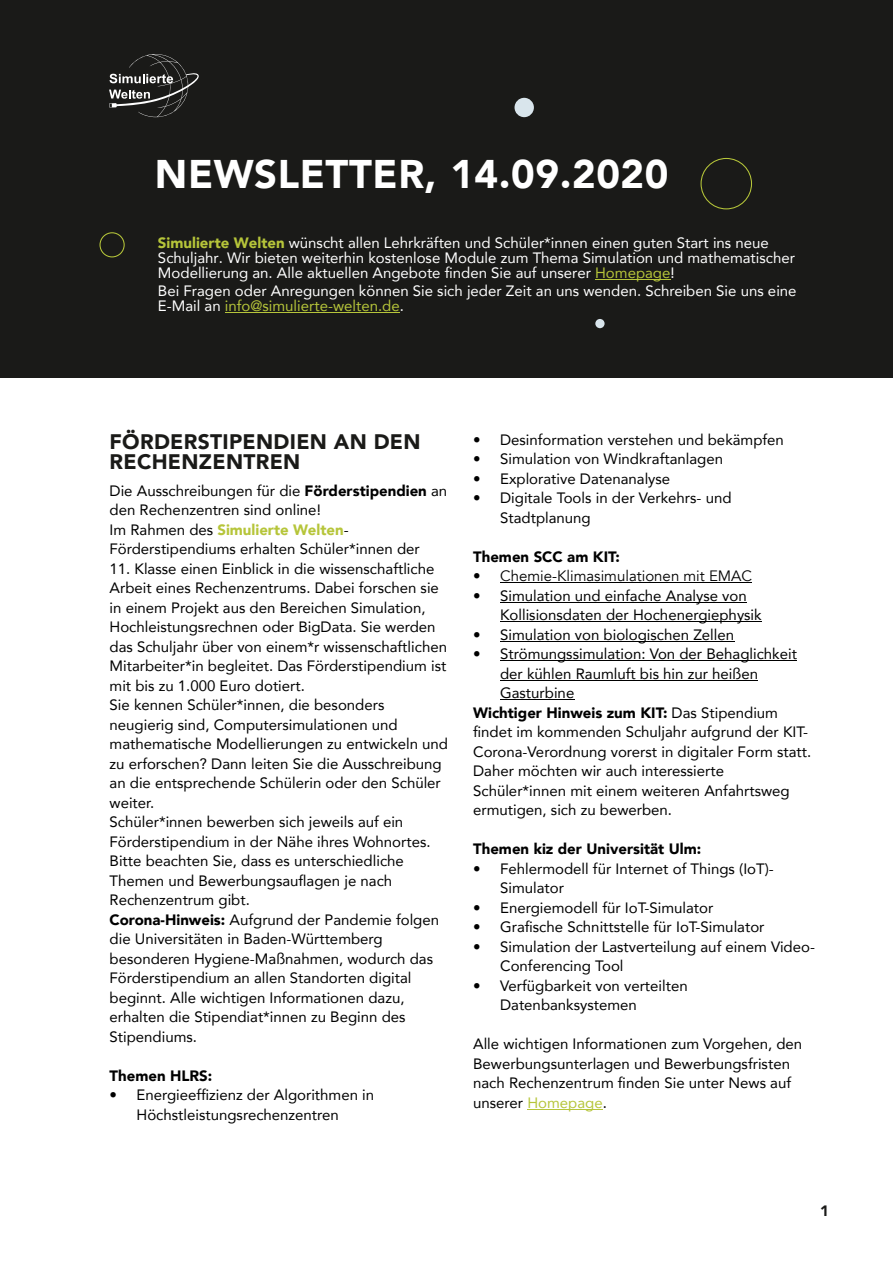
<style>
.page{position:relative;width:893px;height:1263px;background:#fff}
.page>*{position:absolute;margin:0;border:0;box-sizing:border-box;transform-origin:0 0}
.t1{font:900 39.9px "Avenir";letter-spacing:.015em;color:#fff}
.t2{font:900 21px/19.5px "Avenir";letter-spacing:.015em;color:#1a1a18}
.t3{font:15px/19.5px "Avenir";color:#000}
.t4{font:15px/15px "Avenir";color:#fff}
.t5{font:900 15px "Avenir";color:#000}
.t6{font:15px "Avenir";color:#000}
.t7{font:900 15px "Avenir";color:#1a1a18}
.s1{font-weight:900;color:#b6c53a}
.s2{color:#b6c53a}
.s3{font-weight:900}
.s4{font-weight:400}
</style>
<div class="page">
<div style="left:0;top:0;width:893px;height:377px;background:#1a1a18"></div>
<svg style="left:109px;top:54px;width:90px;height:63px"></svg>
<div style="left:99px;top:232px;width:26px;height:25px;border:1px solid #b7c73a;border-radius:50%"></div>
<div style="left:700px;top:158px;width:52px;height:51px;border:1px solid #b7c73a;border-radius:50%"></div>
<div style="left:595px;top:319px;width:10px;height:9px;background:#d9e5ec;border-radius:50%"></div>
<div style="left:514px;top:98px;width:20px;height:19px;background:#d9e5ec;border-radius:50%"></div>
<hr style="left:595px;top:279px;width:75px;height:1px;background:#b6c53a">
<hr style="left:225px;top:312px;width:175px;height:1px;background:#b6c53a">
<hr style="left:500px;top:582px;width:252px;height:1px;background:#000">
<hr style="left:500px;top:602px;width:247px;height:1px;background:#000">
<hr style="left:500px;top:621px;width:262px;height:1px;background:#000">
<hr style="left:500px;top:641px;width:234px;height:1px;background:#000">
<hr style="left:500px;top:660px;width:297px;height:1px;background:#000">
<hr style="left:500px;top:680px;width:258px;height:1px;background:#000">
<hr style="left:500px;top:699px;width:74px;height:1px;background:#000">
<hr style="left:527px;top:1109px;width:76px;height:1px;background:#b6c53a">
<h1 class="t1" style="left:155px;top:148px;width:515px">NEWSLETTER, 14.09.2020</h1>
<p class="t4" style="left:158px;top:235px;width:639px"><span class="s1">Simulierte Welten</span> wünscht allen Lehrkräften und Schüler*innen einen guten Start ins neue<br>Schuljahr. Wir bieten weiterhin kostenlose Module zum Thema Simulation und mathematischer<br>Modellierung an. Alle aktuellen Angebote finden Sie auf unserer <span class="s2">Homepage</span>!</p>
<p class="t4" style="left:158px;top:283px;width:640px">Bei Fragen oder Anregungen können Sie sich jeder Zeit an uns wenden. Schreiben Sie uns eine<br>E-Mail an <span class="s2">info@simulierte-welten.de</span>.</p>
<h2 class="t2" style="left:110px;top:433px;width:313px">FÖRDERSTIPENDIEN AN DEN<br>RECHENZENTREN</h2>
<p class="t3" style="left:110px;top:481px;width:339px">Die Ausschreibungen für die <span class="s3">Förderstipendien</span> an den Rechenzentren sind online!<br>Im Rahmen des <span class="s1">Simulierte Welten</span>-Förderstipendiums erhalten Schüler*innen der</p>
<p class="t3" style="left:110px;top:559px;width:340px">11. Klasse einen Einblick in die wissenschaftliche Arbeit eines Rechenzentrums. Dabei forschen sie in einem Projekt aus den Bereichen Simulation, Hochleistungsrechnen oder BigData. Sie werden das Schuljahr über von einem*r wissenschaftlichen Mitarbeiter*in begleitet. Das Förderstipendium ist mit bis zu 1.000 Euro dotiert.<br>Sie kennen Schüler*innen, die besonders neugierig sind, Computersimulationen und mathematische Modellierungen zu entwickeln und zu erforschen? Dann leiten Sie die Ausschreibung an die entsprechende Schülerin oder den Schüler weiter.<br>Schüler*innen bewerben sich jeweils auf ein Förderstipendium in der Nähe ihres Wohnortes.<br>Bitte beachten Sie, dass es unterschiedliche Themen und Bewerbungsauflagen je nach Rechenzentrum gibt.<br><span class="s3">Corona-Hinweis:</span> Aufgrund der Pandemie folgen die Universitäten in Baden-Württemberg besonderen Hygiene-Maßnahmen, wodurch das Förderstipendium an allen Standorten digital beginnt. Alle wichtigen Informationen dazu, erhalten die Stipendiat*innen zu Beginn des Stipendiums.</p>
<p class="t5" style="left:110px;top:1066px;width:104px">Themen HLRS:</p>
<p class="t3" style="left:110px;top:1085px;width:266px;text-align:center">• Energieeffizienz der Algorithmen in<br>Höchstleistungsrechenzentren</p>
<p class="t3" style="left:473px;top:430px;width:312px">• Desinformation verstehen und bekämpfen</p>
<p class="t3" style="left:473px;top:449px;width:251px">• Simulation von Windkraftanlagen</p>
<p class="t3" style="left:473px;top:469px;width:199px">• Explorative Datenanalyse</p>
<p class="t3" style="left:500px;top:488px;width:233px;text-indent:-27px">• Digitale Tools in der Verkehrs- und<br>Stadtplanung</p>
<p class="t5" style="left:473px;top:547px;width:148px">Themen SCC am KIT:</p>
<p class="t6" style="left:473px;top:566px;width:280px">• Chemie-Klimasimulationen mit EMAC</p>
<p class="t3" style="left:500px;top:586px;width:263px;text-indent:-27px">• Simulation und einfache Analyse von<br>Kollisionsdaten der Hochenergiephysik</p>
<p class="t3" style="left:473px;top:625px;width:263px">• Simulation von biologischen Zellen</p>
<p class="t3" style="left:473px;top:644px;width:325px">• Strömungssimulation: Von der Behaglichkeit</p>
<p class="t3" style="left:500px;top:664px;width:259px">der kühlen Raumluft bis hin zur heißen</p>
<p class="t3" style="left:500px;top:683px;width:76px">Gasturbine</p>
<p class="t5" style="left:473px;top:703px;width:306px">Wichtiger Hinweis zum KIT: <span class="s4">Das Stipendium</span></p>
<p class="t3" style="left:473px;top:722px;width:336px">findet im kommenden Schuljahr aufgrund der KIT-</p>
<p class="t3" style="left:473px;top:742px;width:340px">Corona-Verordnung vorerst in digitaler Form statt.</p>
<p class="t3" style="left:473px;top:761px;width:253px">Daher möchten wir auch interessierte</p>
<p class="t3" style="left:473px;top:781px;width:318px">Schüler*innen mit einem weiteren Anfahrtsweg</p>
<p class="t3" style="left:473px;top:800px;width:201px">ermutigen, sich zu bewerben.</p>
<p class="t5" style="left:473px;top:839px;width:230px">Themen kiz der Universität Ulm:</p>
<p class="t3" style="left:500px;top:859px;width:275px;text-indent:-27px">• Fehlermodell für Internet of Things (IoT)-<br>Simulator</p>
<p class="t3" style="left:473px;top:898px;width:242px">• Energiemodell für IoT-Simulator</p>
<p class="t3" style="left:473px;top:917px;width:293px">• Grafische Schnittstelle für IoT-Simulator</p>
<p class="t3" style="left:500px;top:937px;width:316px;text-indent:-27px">• Simulation der Lastverteilung auf einem Video-<br>Conferencing Tool</p>
<p class="t3" style="left:500px;top:976px;width:189px;text-indent:-27px">• Verfügbarkeit von verteilten<br>Datenbanksystemen</p>
<p class="t3" style="left:473px;top:1034px;width:331px">Alle wichtigen Informationen zum Vorgehen, den Bewerbungsunterlagen und Bewerbungsfristen nach Rechenzentrum finden Sie unter News auf unserer <span class="s2">Homepage</span>.</p>
<p class="t7" style="left:820px;top:1201px;width:10px">1</p>
</div>
